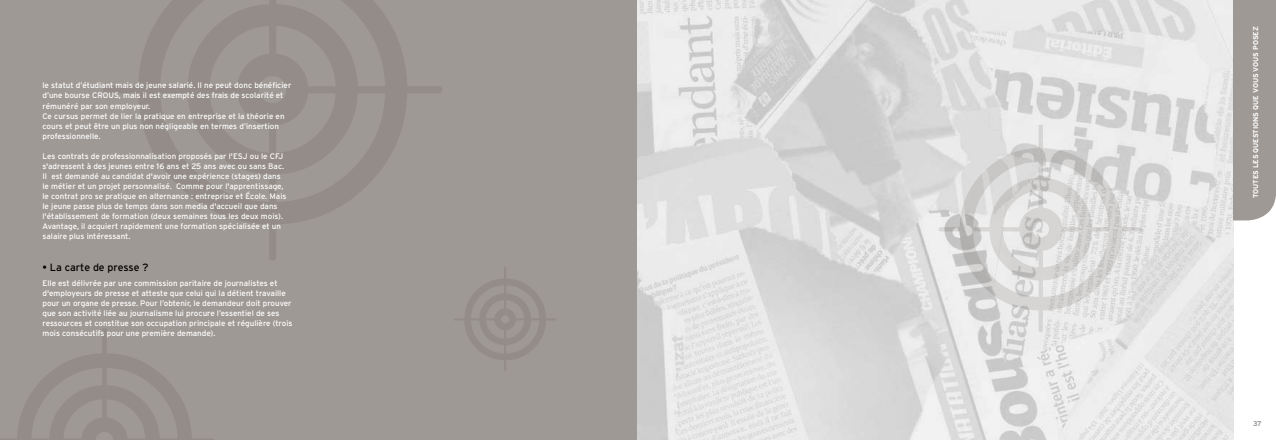
<style>
.page{position:relative;width:1276px;height:440px;background:#fff}
.page>*{position:absolute;margin:0;border:0;box-sizing:border-box;transform-origin:0 0}
.t1{font:10.5px "Interstate";letter-spacing:-.01em;color:#000}
.t2{font:8px/10px "Interstate";color:#fff}
.t3{font:700 7px "Interstate";color:#fff}
.t4{font:700 7px "Interstate";color:#9f9995}
</style>
<div class="page">
<div style="left:0;top:0;width:638px;height:439px;background:#9f9995"></div>
<img style="left:638px;top:0;width:595px;height:439px">
<svg style="left:138px;top:0;width:269px;height:224px"></svg>
<div style="left:295px;top:86px;width:147px;height:7px;background:#938c88;border-radius:4px"></div>
<div style="left:103px;top:86px;width:149px;height:7px;background:#938c88;border-radius:4px"></div>
<div style="left:269px;top:115px;width:7px;height:145px;background:#938c88;border-radius:4px"></div>
<svg style="left:465px;top:267px;width:81px;height:93px"></svg>
<hr style="left:512px;top:318px;width:44px;height:2px;background:#9f9995">
<hr style="left:454px;top:318px;width:45px;height:2px;background:#9f9995">
<hr style="left:504px;top:327px;width:2px;height:44px;background:#9f9995">
<svg style="left:1038px;top:125px;width:5px;height:23px"></svg>
<svg style="left:959px;top:148px;width:163px;height:162px;background:#d8d7d7"></svg>
<svg style="left:1054px;top:227px;width:89px;height:4px"></svg>
<svg style="left:938px;top:227px;width:90px;height:4px"></svg>
<div style="left:1038px;top:244px;width:5px;height:88px;background:#d6d5d4;border-radius:2px"></div>
<svg style="left:17px;top:329px;width:175px;height:110px"></svg>
<div style="left:1233px;top:0;width:43px;height:220px;background:#9f9995"></div>
<p class="t2" style="left:43px;top:80px;width:250px">le statut d’étudiant mais de jeune salarié. Il ne peut donc bénéficier d’une bourse CROUS, mais il est exempté des frais de scolarité et rémunéré par son employeur.<br>Ce cursus permet de lier la pratique en entreprise et la théorie en cours et peut être un plus non négligeable en termes d’insertion professionnelle.</p>
<p class="t2" style="left:43px;top:150px;width:245px">Les contrats de professionnalisation proposés par l'ESJ ou le CFJ s'adressent à des jeunes entre 16 ans et 25 ans avec ou sans Bac.<br>Il est demandé au candidat d'avoir une expérience (stages) dans le métier et un projet personnalisé. Comme pour l'apprentissage, le contrat pro se pratique en alternance : entreprise et École. Mais le jeune passe plus de temps dans son media d'accueil que dans l'établissement de formation (deux semaines tous les deux mois).<br>Avantage, il acquiert rapidement une formation spécialisée et un salaire plus intéressant.</p>
<h1 class="t1" style="left:43px;top:261px;width:107px">• La carte de presse ?</h1>
<p class="t2" style="left:43px;top:278px;width:251px">Elle est délivrée par une commission paritaire de journalistes et d'employeurs de presse et atteste que celui qui la détient travaille pour un organe de presse. Pour l’obtenir, le demandeur doit prouver que son activité liée au journalisme lui procure l’essentiel de ses ressources et constitue son occupation principale et régulière (trois mois consécutifs pour une première demande).</p>
<p class="t3" style="left:1251px;top:198px;width:173px;rotate:-90deg">TOUTES LES QUESTIONS QUE VOUS VOUS POSEZ</p>
<p class="t4" style="left:1253px;top:419px;width:10px">37</p>
</div>
